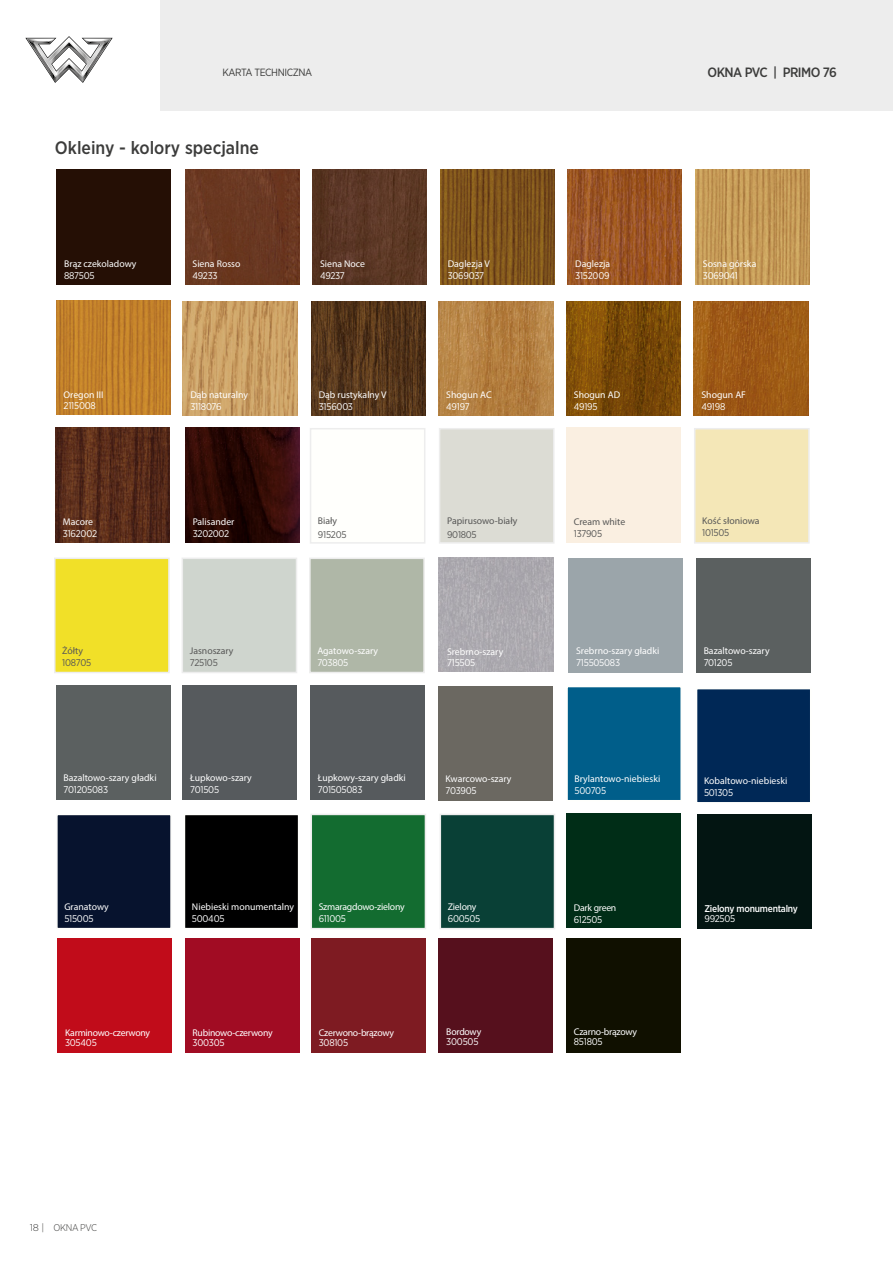
<style>
.page{position:relative;width:893px;height:1263px;background:#fff}
.page>*{position:absolute;margin:0;border:0;box-sizing:border-box;transform-origin:0 0}
.t1{font:500 18px "Gotham Narrow";color:#3c3c3b}
.t2{font:500 13.5px "Gotham Narrow";letter-spacing:-.04em;color:#3c3c3b}
.t3{font:10.5px "Gotham Narrow";letter-spacing:-.04em;color:#3c3c3b}
.t4{font:9.75px "Myriad Pro";color:#fff}
.t5{font:9.75px "Gotham Narrow";letter-spacing:-.025em;color:#fff}
.t6{font:9.75px "Myriad Pro";letter-spacing:-.025em;color:#fff}
.t7{font:9.75px "Myriad Pro";color:#575756}
.t8{font:9.75px "Gotham Narrow";letter-spacing:-.025em;color:#575756}
.t9{font:500 9.75px "Gotham Narrow";letter-spacing:-.025em;color:#fff}
.t10{font:300 9.75px "Gotham Narrow";letter-spacing:-.035em;color:#3c3c3b}
.s1{font-family:"Gotham"}
</style>
<div class="page">
<div style="left:159px;top:0;width:734px;height:111px;background:#ededed"></div>
<svg style="left:25px;top:36px;width:88px;height:47px"></svg>
<img style="left:439px;top:558px;width:114px;height:114px">
<div style="left:56px;top:814px;width:116px;height:115px;background:#07132e;border:2px solid #fffffc"></div>
<div style="left:696px;top:558px;width:114px;height:114px;background:#5b6060"></div>
<div style="left:696px;top:688px;width:115px;height:115px;background:#002856;border:2px solid #fffffc"></div>
<div style="left:569px;top:558px;width:114px;height:114px;background:#9ba5aa"></div>
<div style="left:183px;top:686px;width:114px;height:114px;background:#565a5d"></div>
<div style="left:184px;top:814px;width:115px;height:115px;background:#000;border:2px solid #fffffc"></div>
<div style="left:56px;top:686px;width:114px;height:114px;background:#5b6060"></div>
<div style="left:438px;top:686px;width:114px;height:115px;background:#6b6861"></div>
<div style="left:182px;top:558px;width:115px;height:115px;background:#cfd5ce;border:2px solid #ededed"></div>
<div style="left:310px;top:686px;width:115px;height:114px;background:#565a5d"></div>
<div style="left:54px;top:558px;width:116px;height:115px;background:#f1e028;border:2px solid #ededed"></div>
<div style="left:566px;top:686px;width:116px;height:115px;background:#005e8a;border:2px solid #fffffc"></div>
<div style="left:309px;top:558px;width:116px;height:115px;background:#afb7a7;border:2px solid #ededed"></div>
<div style="left:310px;top:814px;width:116px;height:115px;background:#136c30;border:2px solid #ededed"></div>
<div style="left:440px;top:814px;width:115px;height:115px;background:#094036;border:2px solid #ededed"></div>
<div style="left:566px;top:814px;width:115px;height:114px;background:#002d17"></div>
<img style="left:695px;top:170px;width:114px;height:114px">
<img style="left:440px;top:170px;width:114px;height:114px">
<div style="left:57px;top:170px;width:114px;height:114px;background:#250f05"></div>
<div style="left:185px;top:170px;width:114px;height:114px;background:#693721"></div>
<img style="left:313px;top:170px;width:114px;height:114px">
<img style="left:568px;top:170px;width:114px;height:114px">
<img style="left:694px;top:301px;width:114px;height:114px">
<img style="left:566px;top:301px;width:115px;height:114px">
<img style="left:439px;top:301px;width:114px;height:114px">
<img style="left:56px;top:300px;width:114px;height:115px">
<img style="left:183px;top:301px;width:114px;height:114px">
<img style="left:311px;top:301px;width:114px;height:114px">
<img style="left:185px;top:428px;width:114px;height:114px">
<img style="left:55px;top:428px;width:115px;height:114px">
<div style="left:310px;top:428px;width:115px;height:116px;background:#fffffc;border:2px solid #ededed"></div>
<div style="left:439px;top:428px;width:115px;height:116px;background:#dcdcd4;border:2px solid #ededed"></div>
<div style="left:694px;top:428px;width:116px;height:116px;background:#f4e7b7;border:2px solid #ededed"></div>
<div style="left:566px;top:938px;width:115px;height:114px;background:#101000"></div>
<div style="left:439px;top:938px;width:114px;height:114px;background:#56101d"></div>
<div style="left:311px;top:939px;width:114px;height:114px;background:#7e1b22"></div>
<div style="left:185px;top:939px;width:114px;height:114px;background:#a10c23"></div>
<div style="left:58px;top:939px;width:114px;height:114px;background:#c10c1a"></div>
<div style="left:697px;top:814px;width:114px;height:115px;background:#031512"></div>
<p class="t3" style="left:222px;top:66px;width:91px">KARTA TECHNICZNA</p>
<h2 class="t2" style="left:707px;top:64px;width:131px">OKNA PVC | PRIMO 76</h2>
<h1 class="t1" style="left:55px;top:136px;width:205px">Okleiny - kolory specjalne</h1>
<p class="t4" style="left:64px;top:258px;width:74px">Brąz czekoladowy</p>
<p class="t5" style="left:64px;top:269px;width:32px">887505</p>
<p class="t4" style="left:193px;top:258px;width:49px">Siena Rosso</p>
<p class="t5" style="left:193px;top:269px;width:27px">49233</p>
<p class="t4" style="left:320px;top:258px;width:47px">Siena Noce</p>
<p class="t5" style="left:320px;top:269px;width:26px">49237</p>
<p class="t4" style="left:448px;top:258px;width:44px">Daglezja V</p>
<p class="t5" style="left:448px;top:269px;width:38px">3069037</p>
<p class="t4" style="left:575px;top:258px;width:37px">Daglezja</p>
<p class="t5" style="left:575px;top:269px;width:36px">3152009</p>
<p class="t4" style="left:703px;top:258px;width:55px">Sosna górska</p>
<p class="t5" style="left:703px;top:269px;width:37px">3069041</p>
<p class="t4" style="left:64px;top:388px;width:41px">Oregon III</p>
<p class="t5" style="left:64px;top:400px;width:34px">2115008</p>
<p class="t4" style="left:190px;top:389px;width:59px">Dąb naturalny</p>
<p class="t5" style="left:190px;top:400px;width:33px">3118076</p>
<p class="t4" style="left:319px;top:389px;width:69px">Dąb rustykalny V</p>
<p class="t5" style="left:319px;top:400px;width:36px">3156003</p>
<p class="t4" style="left:446px;top:389px;width:47px">Shogun AC</p>
<p class="t5" style="left:446px;top:400px;width:25px">49197</p>
<p class="t4" style="left:574px;top:389px;width:48px">Shogun AD</p>
<p class="t5" style="left:574px;top:400px;width:25px">49195</p>
<p class="t4" style="left:701px;top:389px;width:46px">Shogun AF</p>
<p class="t5" style="left:701px;top:400px;width:25px">49198</p>
<p class="t4" style="left:63px;top:516px;width:32px">Macore</p>
<p class="t5" style="left:63px;top:527px;width:36px">3162002</p>
<p class="t4" style="left:193px;top:516px;width:43px">Palisander</p>
<p class="t5" style="left:193px;top:527px;width:38px">3202002</p>
<p class="t7" style="left:318px;top:515px;width:21px">Biały</p>
<p class="t8" style="left:318px;top:528px;width:30px">915205</p>
<p class="t7" style="left:447px;top:515px;width:72px">Papirusowo-biały</p>
<p class="t8" style="left:447px;top:528px;width:31px">901805</p>
<p class="t7" style="left:574px;top:515px;width:53px">Cream white</p>
<p class="t8" style="left:574px;top:527px;width:30px">137905</p>
<p class="t7" style="left:702px;top:515px;width:59px">Kość słoniowa</p>
<p class="t8" style="left:702px;top:527px;width:29px">101505</p>
<p class="t7" style="left:62px;top:645px;width:22px">Żółty</p>
<p class="t8" style="left:62px;top:656px;width:31px">108705</p>
<p class="t7" style="left:190px;top:645px;width:45px">Jasnoszary</p>
<p class="t8" style="left:190px;top:656px;width:30px">725105</p>
<p class="t4" style="left:317px;top:645px;width:62px">Agatowo-szary</p>
<p class="t5" style="left:317px;top:656px;width:33px">703805</p>
<p class="t4" style="left:447px;top:645px;width:58px">Srebrno-szary</p>
<p class="t5" style="left:447px;top:657px;width:30px">715505</p>
<p class="t4" style="left:576px;top:645px;width:85px">Srebrno-szary gładki</p>
<p class="t5" style="left:576px;top:656px;width:46px">715505083</p>
<p class="t4" style="left:704px;top:645px;width:67px">Bazaltowo-szary</p>
<p class="t5" style="left:704px;top:656px;width:30px">701205</p>
<p class="t4" style="left:64px;top:772px;width:95px">Bazaltowo-szary gładki</p>
<p class="t5" style="left:64px;top:784px;width:46px">701205083</p>
<p class="t4" style="left:190px;top:772px;width:63px">Łupkowo-szary</p>
<p class="t5" style="left:190px;top:784px;width:30px">701505</p>
<p class="t4" style="left:318px;top:772px;width:89px">Łupkowy-szary gładki</p>
<p class="t5" style="left:318px;top:784px;width:46px">701505083</p>
<p class="t4" style="left:445px;top:773px;width:67px">Kwarcowo-szary</p>
<p class="t5" style="left:445px;top:784px;width:33px">703905</p>
<p class="t4" style="left:574px;top:773px;width:87px">Brylantowo-niebieski</p>
<p class="t5" style="left:574px;top:784px;width:33px">500705</p>
<p class="t4" style="left:704px;top:775px;width:85px">Kobaltowo-niebieski</p>
<p class="t5" style="left:704px;top:786px;width:31px">501305</p>
<p class="t4" style="left:64px;top:901px;width:46px">Granatowy</p>
<p class="t5" style="left:64px;top:912px;width:31px">515005</p>
<p class="t4" style="left:192px;top:901px;width:104px">Niebieski monumentalny</p>
<p class="t5" style="left:192px;top:912px;width:34px">500405</p>
<p class="t6" style="left:319px;top:901px;width:87px">Szmaragdowo-zielony</p>
<p class="t5" style="left:319px;top:912px;width:29px">611005</p>
<p class="t6" style="left:448px;top:901px;width:30px">Zielony</p>
<p class="t5" style="left:448px;top:912px;width:34px">600505</p>
<p class="t6" style="left:574px;top:901px;width:44px">Dark green</p>
<p class="t5" style="left:574px;top:913px;width:30px">612505</p>
<p class="t9" style="left:704px;top:902px;width:95px">Zielony monumentalny</p>
<p class="t5" style="left:704px;top:912px;width:32px">992505</p>
<p class="t6" style="left:65px;top:1027px;width:87px">Karminowo-czerwony</p>
<p class="t5" style="left:65px;top:1037px;width:33px">305405</p>
<p class="t6" style="left:193px;top:1027px;width:82px">Rubinowo-czerwony</p>
<p class="t5" style="left:193px;top:1037px;width:34px">300305</p>
<p class="t6" style="left:319px;top:1027px;width:77px">Czerwono-brązowy</p>
<p class="t5" style="left:319px;top:1037px;width:31px">308105</p>
<p class="t6" style="left:446px;top:1026px;width:36px">Bordowy</p>
<p class="t5" style="left:446px;top:1036px;width:34px">300505</p>
<p class="t6" style="left:574px;top:1026px;width:65px">Czarno-brązowy</p>
<p class="t5" style="left:574px;top:1036px;width:30px">851805</p>
<p class="t10" style="left:30px;top:1222px;width:69px"><span class="s1">18 |</span> OKNA PVC</p>
</div>
